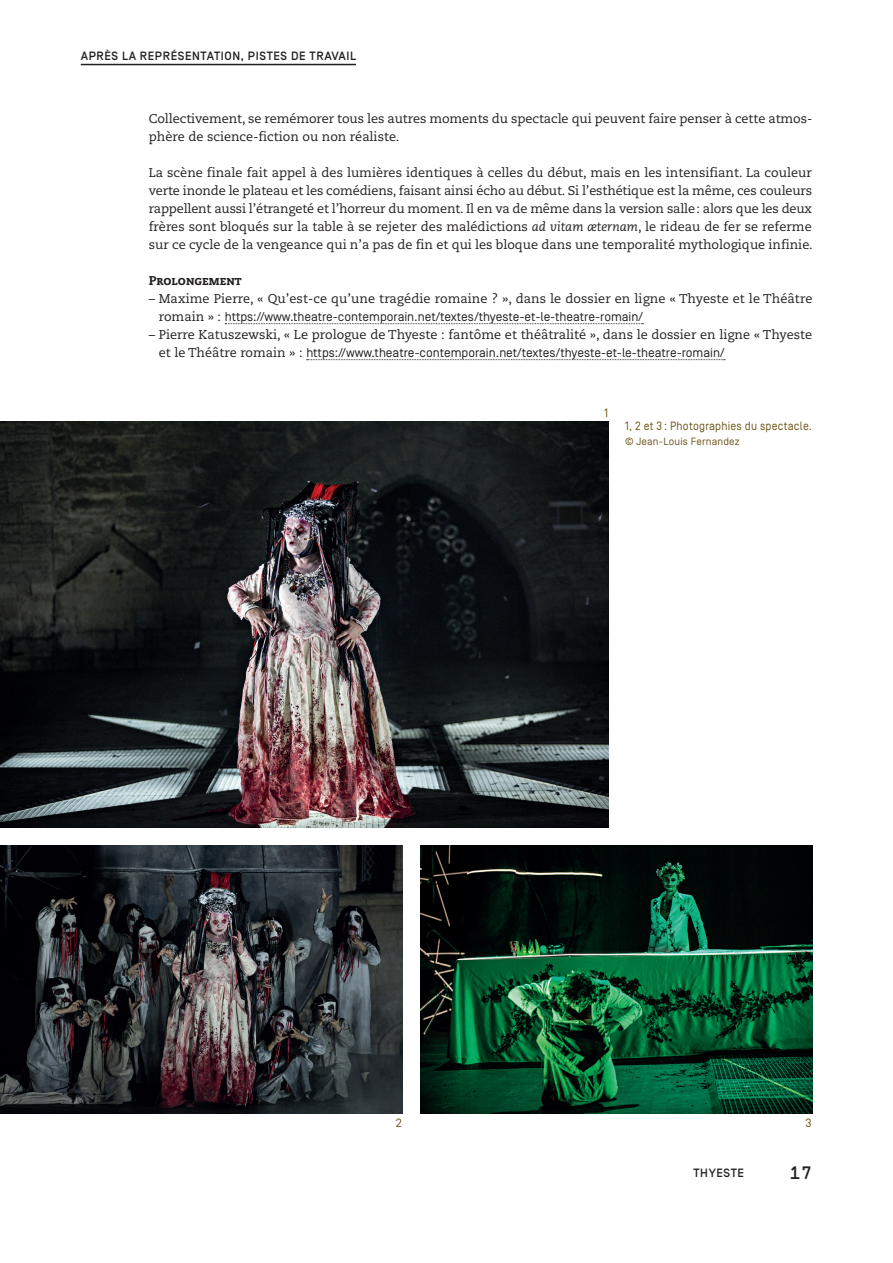
<style>
.page{position:relative;width:893px;height:1263px;background:#fff}
.page>*{position:absolute;margin:0;border:0;box-sizing:border-box;transform-origin:0 0}
.t1{font:500 18px "Simplon BP Mono";color:#231f20}
.t2{font:12.75px/18px "Caecilia LT Std";color:#231f20}
.t3{font:12.75px "Simplon BP Regular";color:#231f20}
.t4{font:800 12.75px "Caecilia LT Std";color:#231f20}
.t5{font:500 12px "Simplon BP";letter-spacing:.05em;color:#231f20}
.t6{font:12px "Simplon BP Regular";letter-spacing:.02em;color:#6d561b;scale:.93 1}
.t7{font:12px "Simplon BP Regular";letter-spacing:.02em;color:#6d561b}
.t8{font:10.5px "Simplon BP Regular";letter-spacing:.02em;color:#6d561b}
.s1{font-style:italic}
.s2{font-family:"Caecilia LT Std"}
</style>
<div class="page">
<hr style="left:81px;top:64px;width:275px;height:1px;background:#231f20">
<svg style="left:225px;top:323px;width:418px;height:1px"></svg>
<svg style="left:307px;top:359px;width:418px;height:1px"></svg>
<img style="left:0;top:421px;width:608px;height:407px">
<img style="left:0;top:845px;width:403px;height:268px">
<img style="left:421px;top:845px;width:391px;height:268px">
<p class="t5" style="left:81px;top:49px;width:17px">APRÈS</p>
<p class="t5" style="left:122px;top:49px;width:26px">LA REPRÉSENTATION</p>
<p class="t5" style="left:241px;top:49px;width:15px">, PISTES</p>
<p class="t5" style="left:291px;top:49px;width:27px">DE TRAVAIL</p>
<p class="t2" style="left:149px;top:110px;width:665px">Collectivement, se remémorer tous les autres moments du spectacle qui peuvent faire penser à cette atmos&shy;phère de science-fiction ou non réaliste.</p>
<p class="t2" style="left:149px;top:164px;width:665px;text-align:justify">La scène finale fait appel à des lumières identiques à celles du début, mais en les intensifiant. La couleur verte inonde le plateau et les comédiens, faisant ainsi écho au début. Si l’esthétique est la même, ces couleurs rappellent aussi l’étrangeté et l’horreur du moment. Il en va de même dans la version salle: alors que les deux frères sont bloqués sur la table à se rejeter des malédictions <span class="s1">ad vitam æternam</span>, le rideau de fer se referme sur ce cycle de la vengeance qui n’a pas de fin et qui les bloque dans une temporalité mythologique infinie.</p>
<p class="t4" style="left:149px;top:272px;width:94px">Prolongement</p>
<p class="t2" style="left:149px;top:290px;width:665px">– Maxime Pierre, « Qu’est-ce qu’une tragédie romaine ? », dans le dossier en ligne « Thyeste et le Théâtre</p>
<p class="t3" style="left:159px;top:309px;width:486px"><span class="s2">romain » :</span> https://www.theatre-contemporain.net/textes/thyeste-et-le-theatre-romain/</p>
<p class="t2" style="left:149px;top:326px;width:665px">– Pierre Katuszewski, « Le prologue de Thyeste : fantôme et théâtralité », dans le dossier en ligne « Thyeste</p>
<p class="t3" style="left:159px;top:345px;width:567px"><span class="s2">et le Théâtre romain » :</span> https://www.theatre-contemporain.net/textes/thyeste-et-le-theatre-romain/</p>
<p class="t7" style="left:604px;top:405px;width:6px">1</p>
<p class="t6" style="left:625px;top:419px;width:202px">1, 2 et 3 : Photographies du spectacle.</p>
<p class="t8" style="left:625px;top:435px;width:116px">© Jean-Louis Fernandez</p>
<p class="t7" style="left:396px;top:1115px;width:8px">2</p>
<p class="t7" style="left:805px;top:1115px;width:8px">3</p>
<p class="t5" style="left:693px;top:1166px;width:52px">THYESTE</p>
<h1 class="t1" style="left:789px;top:1161px;width:24px">17</h1>
</div>
